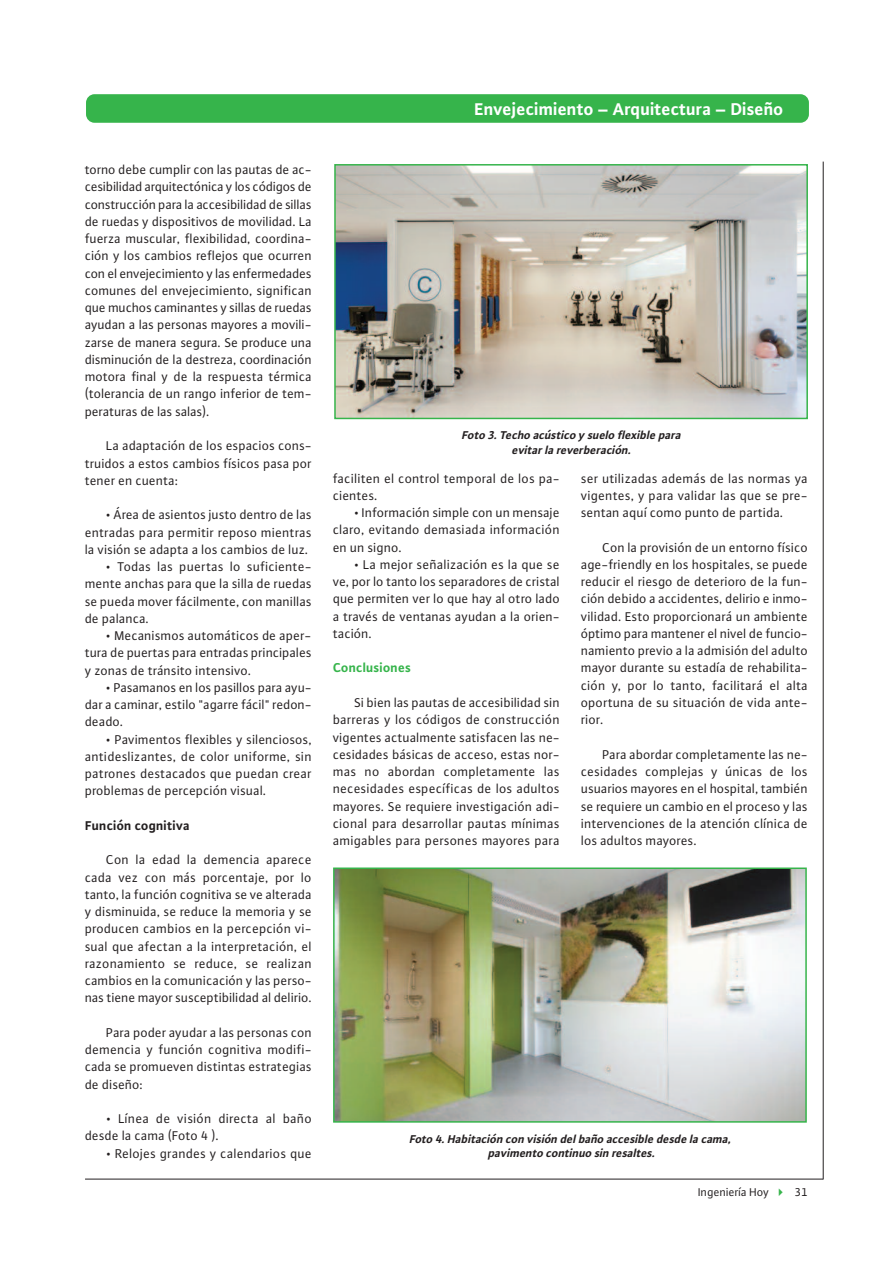
<style>
.page{position:relative;width:893px;height:1263px;background:#fff}
.page>*{position:absolute;margin:0;border:0;box-sizing:border-box;transform-origin:0 0}
.t1{font:700 18px "WILO Plus TF";color:#fff}
.t2{font:13.5px/17.2px "WILO Plus TF";letter-spacing:.01em;color:#231f20;text-align:justify}
.t3{font:700 13.5px "WILO Plus TF";letter-spacing:.01em;color:#231f20}
.t4{font:700 13.5px "WILO Plus TF";letter-spacing:.01em;color:#36b44b}
.t5{font:italic 700 12px/14.4px "WILO Plus TF";color:#231f20;text-align:center}
.t6{font:12px "WILO Plus TF";color:#231f20}
.s1{color:#36b44b}
</style>
<div class="page">
<hr style="left:85px;top:1179px;width:738px;height:1px;background:#231f20">
<div style="left:86px;top:94px;width:723px;height:29px;background:#36b44b;border-radius:9px"></div>
<hr style="left:823px;top:162px;width:1px;height:1017px;background:#231f20">
<img style="left:336px;top:870px;width:468px;height:250px">
<div style="left:333px;top:867px;width:474px;height:256px;border:2px solid #36b44b"></div>
<img style="left:337px;top:167px;width:468px;height:249px">
<div style="left:334px;top:164px;width:474px;height:255px;border:2px solid #36b44b"></div>
<p class="t2" style="left:85px;top:161px;width:228px">torno debe cumplir con las pautas de ac&shy;cesibilidad arquitectónica y los códigos de construcción para la accesibilidad de sillas de ruedas y dispositivos de movilidad. La fuerza muscular, flexibilidad, coordina&shy;ción y los cambios reflejos que ocurren con el envejecimiento y las enfermedades comunes del envejecimiento, significan que muchos caminantes y sillas de ruedas ayudan a las personas mayores a movili&shy;zarse de manera segura. Se produce una disminución de la destreza, coordinación motora final y de la respuesta térmica (tolerancia de un rango inferior de tem&shy;peraturas de las salas).</p>
<p class="t2" style="left:85px;top:437px;width:228px;text-indent:21px">La adaptación de los espacios cons&shy;truidos a estos cambios físicos pasa por tener en cuenta:</p>
<p class="t2" style="left:85px;top:506px;width:228px;text-indent:21px">• Área de asientos justo dentro de las entradas para permitir reposo mientras la visión se adapta a los cambios de luz.</p>
<p class="t2" style="left:85px;top:558px;width:228px;text-indent:21px">• Todas las puertas lo suficiente&shy;mente anchas para que la silla de ruedas se pueda mover fácilmente, con manillas de palanca.</p>
<p class="t2" style="left:85px;top:627px;width:228px;text-indent:21px">• Mecanismos automáticos de aper&shy;tura de puertas para entradas principales y zonas de tránsito intensivo.</p>
<p class="t2" style="left:85px;top:678px;width:228px;text-indent:21px">• Pasamanos en los pasillos para ayu&shy;dar a caminar, estilo "agarre fácil" redon&shy;deado.</p>
<p class="t2" style="left:85px;top:730px;width:228px;text-indent:21px">• Pavimentos flexibles y silenciosos, antideslizantes, de color uniforme, sin patrones destacados que puedan crear problemas de percepción visual.</p>
<p class="t3" style="left:85px;top:817px;width:106px">Función cognitiva</p>
<p class="t2" style="left:85px;top:851px;width:228px;text-indent:21px">Con la edad la demencia aparece cada vez con más porcentaje, por lo tanto, la función cognitiva se ve alterada y disminuida, se reduce la memoria y se producen cambios en la percepción vi&shy;sual que afectan a la interpretación, el razonamiento se reduce, se realizan cambios en la comunicación y las perso&shy;nas tiene mayor susceptibilidad al delirio.</p>
<p class="t2" style="left:85px;top:1023px;width:228px;text-indent:21px">Para poder ayudar a las personas con demencia y función cognitiva modifi&shy;cada se promueven distintas estrategias de diseño:</p>
<p class="t2" style="left:85px;top:1110px;width:228px;text-indent:21px">• Línea de visión directa al baño desde la cama (Foto 4 ).</p>
<p class="t2" style="left:106px;top:1144px;width:207px">• Relojes grandes y calendarios que</p>
<h1 class="t1" style="left:474px;top:98px;width:310px">Envejecimiento – Arquitectura – Diseño</h1>
<p class="t5" style="left:462px;top:427px;width:224px">Foto 3. Techo acústico y suelo flexible para evitar la reverberación.</p>
<p class="t2" style="left:333px;top:469px;width:228px">faciliten el control temporal de los pa&shy;cientes.</p>
<p class="t2" style="left:333px;top:504px;width:228px;text-indent:21px">• Información simple con un mensaje claro, evitando demasiada información en un signo.</p>
<p class="t2" style="left:333px;top:556px;width:228px;text-indent:21px">• La mejor señalización es la que se ve, por lo tanto los separadores de cristal que permiten ver lo que hay al otro lado a través de ventanas ayudan a la orien&shy;tación.</p>
<p class="t4" style="left:333px;top:660px;width:79px">Conclusiones</p>
<p class="t2" style="left:333px;top:694px;width:228px;text-indent:21px">Si bien las pautas de accesibilidad sin barreras y los códigos de construcción vigentes actualmente satisfacen las ne&shy;cesidades básicas de acceso, estas nor&shy;mas no abordan completamente las necesidades específicas de los adultos mayores. Se requiere investigación adi&shy;cional para desarrollar pautas mínimas amigables para persones mayores para</p>
<p class="t2" style="left:581px;top:469px;width:228px">ser utilizadas además de las normas ya vigentes, y para validar las que se pre&shy;sentan aquí como punto de partida.</p>
<p class="t2" style="left:581px;top:538px;width:228px;text-indent:21px">Con la provisión de un entorno físico age-friendly en los hospitales, se puede reducir el riesgo de deterioro de la fun&shy;ción debido a accidentes, delirio e inmo&shy;vilidad. Esto proporcionará un ambiente óptimo para mantener el nivel de funcio&shy;namiento previo a la admisión del adulto mayor durante su estadía de rehabilita&shy;ción y, por lo tanto, facilitará el alta oportuna de su situación de vida ante&shy;rior.</p>
<p class="t2" style="left:581px;top:745px;width:228px;text-indent:21px">Para abordar completamente las ne&shy;cesidades complejas y únicas de los usuarios mayores en el hospital, también se requiere un cambio en el proceso y las intervenciones de la atención clínica de los adultos mayores.</p>
<p class="t5" style="left:409px;top:1131px;width:326px">Foto 4. Habitación con visión del baño accesible desde la cama, pavimento continuo sin resaltes.</p>
<p class="t6" style="left:698px;top:1185px;width:111px">Ingeniería Hoy <span class="s1">✔</span> 31</p>
</div>
